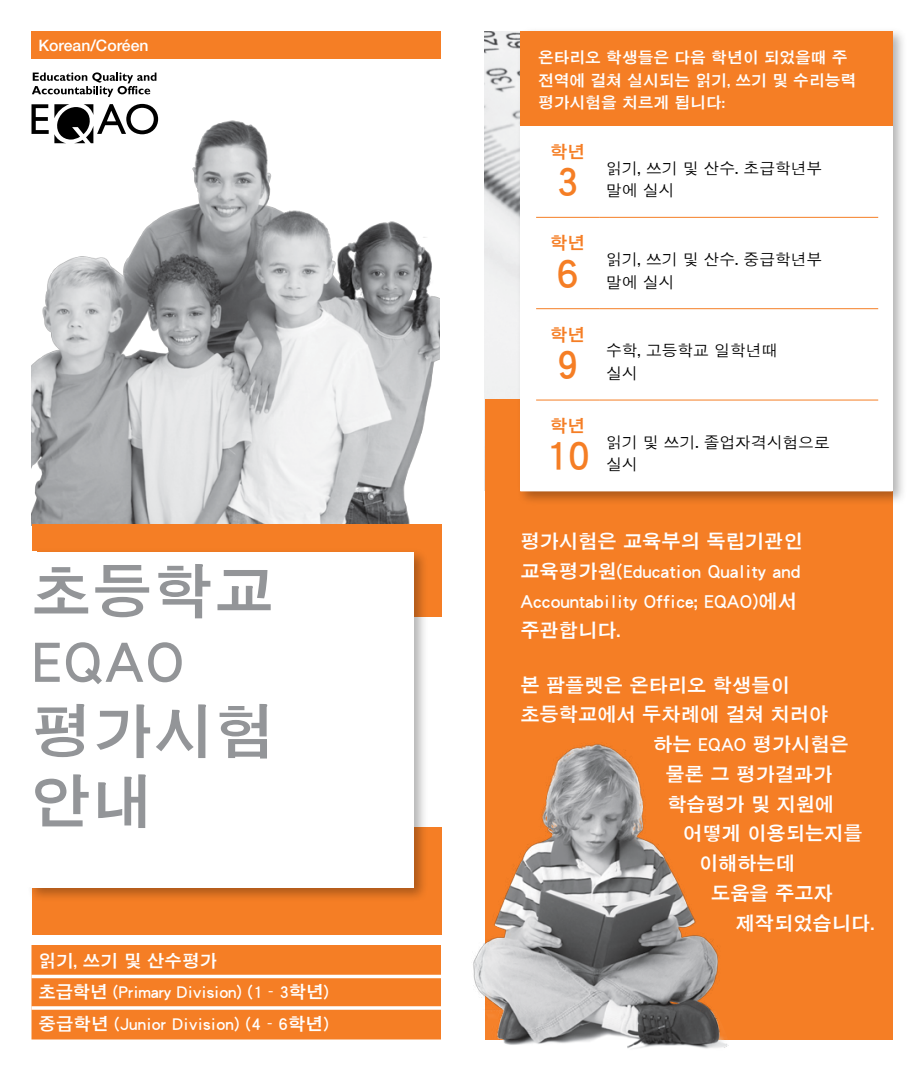
<style>
.page{position:relative;width:924px;height:1071px;background:#fff}
.page>*{position:absolute;margin:0;border:0;box-sizing:border-box;transform-origin:0 0}
.t1{font:59.5px/70px "DFK Gothic Std W7";letter-spacing:.025em;color:#939598}
.t2{font:42px "DFK Gothic Std W7";color:#f57e25}
.t3{font:19.25px/29.8px "DFK Gothic Std W7";color:#fff}
.t4{font:17.5px/31.5px "DFK Gothic Std W7";color:#fff}
.t5{font:17.5px "DFK Gothic Std W7";color:#f57e25}
.t6{font:15.75px/22.8px "DFK Gothic Std W5";color:#000}
.t7{font:15.75px/22.8px "DFK Gothic Std W7";color:#fff}
.t8{font:500 15.75px "Helvetica Neue LT Std";color:#fff}
</style>
<div class="page">
<img style="left:485px;top:32px;width:31px;height:367px">
<div style="left:485px;top:399px;width:407px;height:641px;background:#f57e25"></div>
<img style="left:473px;top:744px;width:256px;height:305px">
<img style="left:32px;top:72px;width:408px;height:452px">
<svg style="left:32px;top:72px;width:124px;height:25px"></svg>
<svg style="left:32px;top:104px;width:126px;height:39px"></svg>
<div style="left:32px;top:827px;width:410px;height:107px;background:#f57e25"></div>
<div style="left:32px;top:524px;width:410px;height:93px;background:#f57e25"></div>
<div style="left:27px;top:548px;width:402px;height:354px;background:#000;opacity:.3"></div>
<div style="left:32px;top:552px;width:382px;height:335px;background:#fff"></div>
<div style="left:23px;top:552px;width:14px;height:335px;background:#fff"></div>
<div style="left:32px;top:32px;width:409px;height:27px;background:#f57e25"></div>
<div style="left:32px;top:945px;width:409px;height:95px;background:#f57e25"></div>
<hr style="left:32px;top:975px;width:409px;height:3px;background:#fff">
<svg style="left:32px;top:1006px;width:409px;height:4px"></svg>
<div style="left:516px;top:27px;width:391px;height:480px;background:#000;opacity:.3"></div>
<div style="left:520px;top:32px;width:372px;height:94px;background:#f57e25"></div>
<svg style="left:520px;top:126px;width:372px;height:365px"></svg>
<hr style="left:536px;top:217px;width:63px;height:1px;background:#f57e25">
<hr style="left:599px;top:217px;width:279px;height:1px;background:#f57e25">
<hr style="left:536px;top:308px;width:63px;height:1px;background:#f57e25">
<hr style="left:599px;top:308px;width:279px;height:1px;background:#f57e25">
<hr style="left:536px;top:400px;width:63px;height:1px;background:#f57e25">
<hr style="left:599px;top:400px;width:279px;height:1px;background:#f57e25">
<p class="t8" style="left:38px;top:36px;width:112px">Korean/Coréen</p>
<h1 class="t1" style="left:32px;top:555px;width:244px">초등학교<br>EQAO 평가시험 안내</h1>
<p class="t4" style="left:38px;top:944px;width:292px">읽기, 쓰기 및 산수평가<br>초급학년 (Primary Division) (1–3학년) 중급학년 (Junior Division) (4–6학년)</p>
<p class="t7" style="left:538px;top:46px;width:320px">온타리오 학생들은 다음 학년이 되었을때 주 전역에 걸쳐 실시되는 읽기, 쓰기 및 수리능력 평가시험을 치르게 됩니다:</p>
<p class="t5" style="left:550px;top:142px;width:36px">학년</p>
<h2 class="t2" style="left:556px;top:159px;width:25px">3</h2>
<p class="t6" style="left:606px;top:156px;width:218px">읽기, 쓰기 및 산수. 초급학년부 말에 실시</p>
<p class="t5" style="left:550px;top:233px;width:36px">학년</p>
<h2 class="t2" style="left:556px;top:250px;width:25px">6</h2>
<p class="t6" style="left:606px;top:248px;width:218px">읽기, 쓰기 및 산수. 중급학년부 말에 실시</p>
<p class="t5" style="left:550px;top:325px;width:36px">학년</p>
<h2 class="t2" style="left:556px;top:341px;width:25px">9</h2>
<p class="t6" style="left:606px;top:339px;width:173px">수학, 고등학교 일학년때 실시</p>
<p class="t5" style="left:550px;top:416px;width:36px">학년</p>
<h2 class="t2" style="left:545px;top:433px;width:48px">10</h2>
<p class="t6" style="left:606px;top:430px;width:225px">읽기 및 쓰기. 졸업자격시험으로 실시</p>
<p class="t3" style="left:520px;top:526px;width:284px">평가시험은 교육부의 독립기관인 교육평가원(Education Quality and<br>Accountability Office; EQAO)에서 주관합니다.</p>
<p class="t3" style="left:520px;top:670px;width:271px">본 팜플렛은 온타리오 학생들이</p>
<p class="t3" style="left:520px;top:699px;width:309px">초등학교에서 두차례에 걸쳐 치러야</p>
<p class="t3" style="left:653px;top:729px;width:197px">하는 EQAO 평가시험은</p>
<p class="t3" style="left:666px;top:759px;width:168px">물론 그 평가결과가</p>
<p class="t3" style="left:667px;top:789px;width:168px">학습평가 및 지원에</p>
<p class="t3" style="left:683px;top:818px;width:181px">어떻게 이용되는지를</p>
<p class="t3" style="left:699px;top:848px;width:98px">이해하는데</p>
<p class="t3" style="left:711px;top:878px;width:123px">도움을 주고자</p>
<p class="t3" style="left:736px;top:908px;width:140px">제작되었습니다.</p>
</div>
